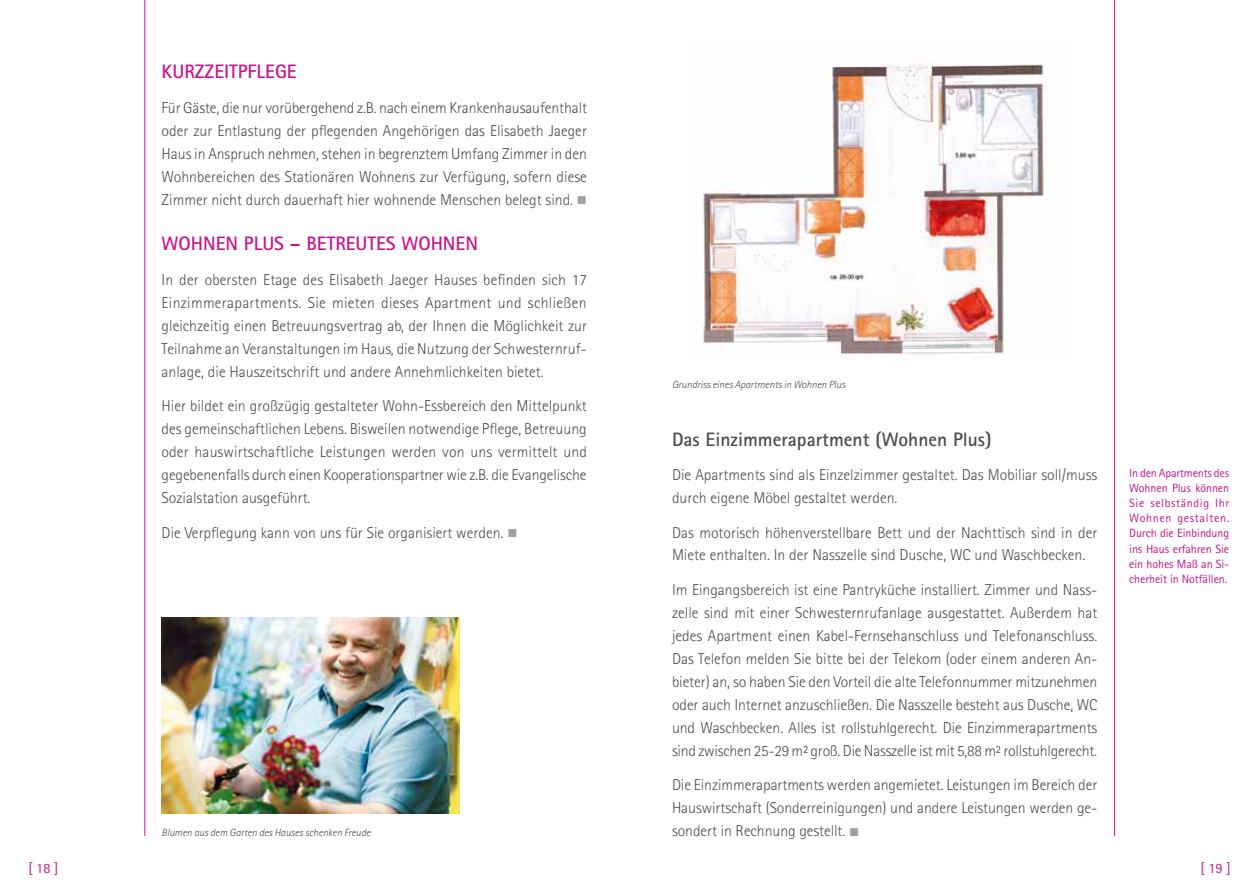
<style>
.page{position:relative;width:1259px;height:893px;background:#fff}
.page>*{position:absolute;margin:0;border:0;box-sizing:border-box;transform-origin:0 0}
.t1{font:700 19.5px "Rotis Sans Serif Pro";color:#c6168d}
.t2{font:700 19.5px "Rotis Sans Serif Pro";color:#4d4d4f}
.t3{font:300 15.75px/23px "Rotis Sans Serif Pro";color:#4d4d4f;text-align:justify}
.t4{font:14.25px "Rotis Sans Serif Pro";color:#c6168d}
.t5{font:12px/15.1px "Rotis Sans Serif Pro";letter-spacing:-.005em;color:#c6168d;text-align:justify}
.t6{font:italic 300 10.5px "Rotis Sans Serif Pro";color:#4d4d4f}
.s1{color:#9d9fa2}
</style>
<div class="page">
<hr style="left:145px;top:0;width:1px;height:836px;background:#c6168d">
<hr style="left:1114px;top:0;width:1px;height:836px;background:#c6168d">
<img style="left:162px;top:618px;width:297px;height:195px">
<img style="left:702px;top:63px;width:345px;height:292px">
<p class="t1" style="left:162px;top:59px;width:33px">KURZZEI</p>
<p class="t1" style="left:229px;top:59px;width:38px">TPFLEGE</p>
<p class="t3" style="left:162px;top:96px;width:427px">Für Gäste, die nur vorübergehend z.B. nach einem Krankenhausaufenthalt oder zur Entlastung der pflegenden Angehörigen das Elisabeth Jaeger Haus in Anspruch nehmen, stehen in begrenztem Umfang Zimmer in den Wohnbereichen des Stationären Wohnens zur Verfügung, sofern diese Zimmer nicht durch dauerhaft hier wohnende Menschen belegt sind. <span class="s1">■</span></p>
<p class="t1" style="left:162px;top:232px;width:42px">WOHNEN</p>
<p class="t1" style="left:244px;top:232px;width:199px">PLUS – BETREUTES WOHNEN</p>
<p class="t3" style="left:162px;top:268px;width:427px">In der obersten Etage des Elisabeth Jaeger Hauses befinden sich 17<br>Einzimmerapartments. Sie mieten dieses Apartment und schließen gleichzeitig einen Betreuungsvertrag ab, der Ihnen die Möglichkeit zur Teilnahme an Veranstaltungen im Haus, die Nutzung der Schwesternruf&shy;anlage, die Hauszeitschrift und andere Annehmlichkeiten bietet.</p>
<p class="t3" style="left:162px;top:395px;width:427px">Hier bildet ein großzügig gestalteter Wohn-Essbereich den Mittelpunkt des gemeinschaftlichen Lebens. Bisweilen notwendige Pflege, Betreuung oder hauswirtschaftliche Leistungen werden von uns vermittelt und gegebenenfalls durch einen Kooperationspartner wie z.B. die Evangelische Sozialstation ausgeführt.</p>
<p class="t3" style="left:162px;top:521px;width:357px">Die Verpflegung kann von uns für Sie organisiert werden. <span class="s1">■</span></p>
<p class="t6" style="left:162px;top:827px;width:210px">Blumen aus dem Garten des Hauses schenken Freude</p>
<p class="t6" style="left:672px;top:379px;width:175px">Grundriss eines Apartments in Wohnen Plus</p>
<p class="t2" style="left:672px;top:427px;width:321px">DAS EINZIMMERAPARTMENT (WOHNEN PLUS)</p>
<p class="t3" style="left:672px;top:463px;width:427px">Die Apartments sind als Einzelzimmer gestaltet. Das Mobiliar soll/muss durch eigene Möbel gestaltet werden.</p>
<p class="t3" style="left:672px;top:521px;width:427px">Das motorisch höhenverstellbare Bett und der Nachttisch sind in der<br>Miete enthalten. In der Nasszelle sind Dusche, WC und Waschbecken.</p>
<p class="t3" style="left:672px;top:578px;width:427px">Im Eingangsbereich ist eine Pantryküche installiert. Zimmer und Nass&shy;zelle sind mit einer Schwesternrufanlage ausgestattet. Außerdem hat jedes Apartment einen Kabel-Fernsehanschluss und Telefonanschluss.<br>Das Telefon melden Sie bitte bei der Telekom (oder einem anderen An&shy;bieter) an, so haben Sie den Vorteil die alte Telefonnummer mitzunehmen oder auch Internet anzuschließen. Die Nasszelle besteht aus Dusche, WC und Waschbecken. Alles ist rollstuhlgerecht. Die Einzimmerapartments sind zwischen 25-29 m² groß. Die Nasszelle ist mit 5,88 m² rollstuhlgerecht.</p>
<p class="t3" style="left:672px;top:773px;width:427px">Die Einzimmerapartments werden angemietet. Leistungen im Bereich der Hauswirtschaft (Sonderreinigungen) und andere Leistungen werden ge&shy;sondert in Rechnung gestellt. <span class="s1">■</span></p>
<p class="t5" style="left:1129px;top:465px;width:101px">I n den Apartments des Wohnen Plus können Sie selbständig I hr Wohnen gestalten.<br>Durch die Einbindung ins Haus erfahren Sie ein hohes Maß an Si&shy;cherheit in Notfällen.</p>
<p class="t4" style="left:28px;top:860px;width:32px">[ 18 ]</p>
<p class="t4" style="left:1200px;top:860px;width:32px">[ 19 ]</p>
</div>
